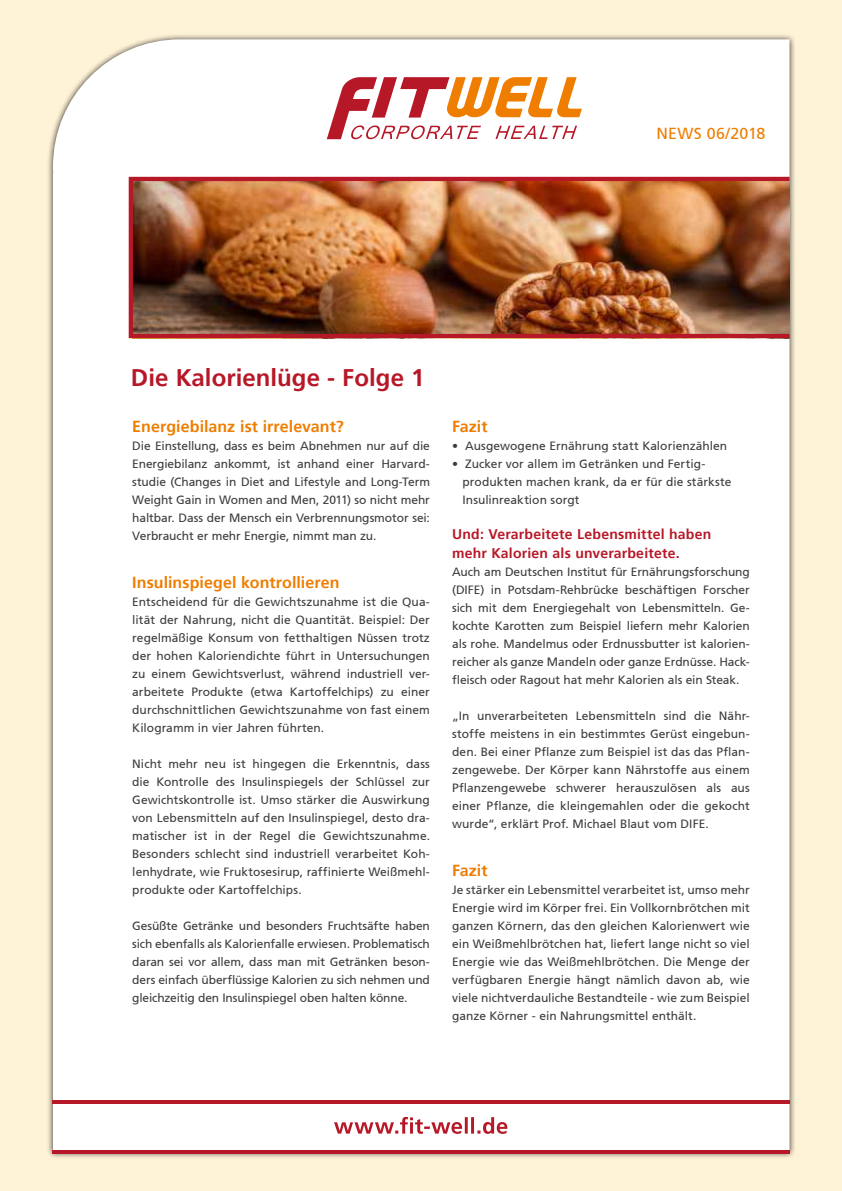
<style>
.page{position:relative;width:842px;height:1191px;background:#fff3d7}
.page>*{position:absolute;margin:0;border:0;box-sizing:border-box;transform-origin:0 0}
.t1{font:700 24px "Frutiger 65";letter-spacing:.005em;color:#b71828}
.t2{font:700 16px "Frutiger 65";letter-spacing:.005em;color:#ef7d00}
.t3{font:16px "Frutiger 55 Roman";letter-spacing:.01em;color:#ef7d00}
.t4{font:700 14px/19.2px "Frutiger 65";letter-spacing:.015em;color:#b71828}
.t5{font:12px/18px "Frutiger 55 Roman";color:#3c3c3b;text-align:justify}
</style>
<div class="page">
<div style="left:47px;top:33px;width:749px;height:1126px;background:#000;opacity:.75"></div>
<div style="left:53px;top:39px;width:736px;height:1111px;background:#fff"></div>
<hr style="left:52px;top:1150px;width:737px;height:3px;background:#b71828">
<hr style="left:52px;top:1100px;width:737px;height:3px;background:#b71828">
<svg style="left:327px;top:77px;width:255px;height:62px;background:#ebb39e"></svg>
<svg style="left:334px;top:1116px;width:173px;height:17px;background:#e7b4b9"></svg>
<img style="left:134px;top:182px;width:653px;height:151px">
<div style="left:129px;top:177px;width:663px;height:161px;border:4px solid #b71828"></div>
<h2 class="t3" style="left:656px;top:124px;width:111px">NEWS 06/2018</h2>
<h1 class="t1" style="left:131px;top:363px;width:295px">Die Kalorienlüge - Folge 1</h1>
<h2 class="t2" style="left:132px;top:417px;width:213px">Energiebilanz ist irrelevant?</h2>
<p class="t5" style="left:132px;top:437px;width:299px">Die Einstellung, dass es beim Abnehmen nur auf die Energiebilanz ankommt, ist anhand einer Harvard&shy;studie (Changes in Diet and Lifestyle and Long-Term Weight Gain in Women and Men, 2011) so nicht mehr haltbar. Dass der Mensch ein Verbrennungsmotor sei:<br>Verbraucht er mehr Energie, nimmt man zu.</p>
<h2 class="t2" style="left:132px;top:573px;width:209px">Insulinspiegel kontrollieren</h2>
<p class="t5" style="left:132px;top:593px;width:299px">Entscheidend für die Gewichtszunahme ist die Qua&shy;lität der Nahrung, nicht die Quantität. Beispiel: Der regelmäßige Konsum von fetthaltigen Nüssen trotz der hohen Kaloriendichte führt in Untersuchungen zu einem Gewichtsverlust, während industriell ver&shy;arbeitete Produkte (etwa Kartoffelchips) zu einer durchschnittlichen Gewichtszunahme von fast einem Kilogramm in vier Jahren führten.</p>
<p class="t5" style="left:132px;top:755px;width:299px">Nicht mehr neu ist hingegen die Erkenntnis, dass die Kontrolle des Insulinspiegels der Schlüssel zur Gewichtskontrolle ist. Umso stärker die Auswirkung von Lebensmitteln auf den Insulinspiegel, desto dra&shy;matischer ist in der Regel die Gewichtszunahme.<br>Besonders schlecht sind industriell verarbeitet Koh&shy;lenhydrate, wie Fruktosesirup, raffinierte Weißmehl&shy;produkte oder Kartoffelchips.</p>
<p class="t5" style="left:132px;top:917px;width:299px">Gesüßte Getränke und besonders Fruchtsäfte haben sich ebenfalls als Kalorienfalle erwiesen. Problematisch daran sei vor allem, dass man mit Getränken beson&shy;ders einfach überflüssige Kalorien zu sich nehmen und gleichzeitig den Insulinspiegel oben halten könne.</p>
<h2 class="t2" style="left:452px;top:417px;width:37px">Fazit</h2>
<p class="t5" style="left:452px;top:437px;width:277px">• Ausgewogene Ernährung statt Kalorienzählen</p>
<p class="t5" style="left:462px;top:455px;width:270px;text-align:left;text-indent:-10px">• Zucker vor allem im Getränken und Fertig&shy;produkten machen krank, da er für die stärkste<br>Insulinreaktion sorgt</p>
<p class="t4" style="left:452px;top:524px;width:261px">Und: Verarbeitete Lebensmittel haben mehr Kalorien als unverarbeitete.</p>
<p class="t5" style="left:452px;top:563px;width:299px">Auch am Deutschen Institut für Ernährungsforschung (DIFE) in Potsdam-Rehbrücke beschäftigen Forscher sich mit dem Energiegehalt von Lebensmitteln. Ge&shy;kochte Karotten zum Beispiel liefern mehr Kalorien als rohe. Mandelmus oder Erdnussbutter ist kalorien&shy;reicher als ganze Mandeln oder ganze Erdnüsse. Hack&shy;fleisch oder Ragout hat mehr Kalorien als ein Steak.</p>
<p class="t5" style="left:452px;top:707px;width:299px">„In unverarbeiteten Lebensmitteln sind die Nähr&shy;stoffe meistens in ein bestimmtes Gerüst eingebun&shy;den. Bei einer Pflanze zum Beispiel ist das das Pflan&shy;zengewebe. Der Körper kann Nährstoffe aus einem Pflanzengewebe schwerer herauszulösen als aus einer Pflanze, die kleingemahlen oder die gekocht wurde“, erklärt Prof. Michael Blaut vom DIFE.</p>
<h2 class="t2" style="left:452px;top:861px;width:37px">Fazit</h2>
<p class="t5" style="left:452px;top:881px;width:299px">Je stärker ein Lebensmittel verarbeitet ist, umso mehr Energie wird im Körper frei. Ein Vollkornbrötchen mit ganzen Körnern, das den gleichen Kalorienwert wie ein Weißmehlbrötchen hat, liefert lange nicht so viel Energie wie das Weißmehlbrötchen. Die Menge der verfügbaren Energie hängt nämlich davon ab, wie viele nichtverdauliche Bestandteile - wie zum Beispiel ganze Körner - ein Nahrungsmittel enthält.</p>
</div>
